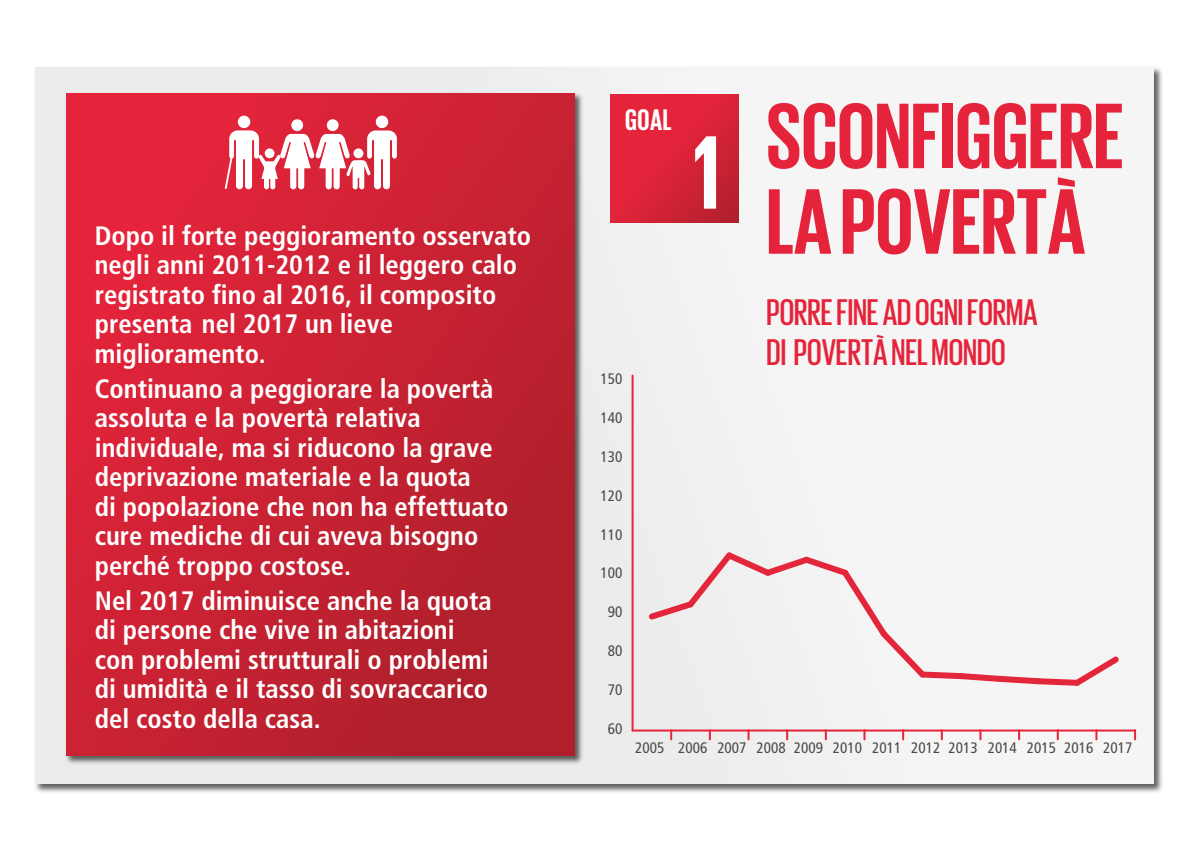
<style>
.page{position:relative;width:1191px;height:851px;background:#fff}
.page>*{position:absolute;margin:0;border:0;box-sizing:border-box;transform-origin:0 0}
.t1{font:700 106.6px "Giorgio Sans";color:#fff}
.t2{font:700 95px/85.6px "Giorgio Sans";color:#e5243b}
.t3{font:500 38px/39.8px "Giorgio Sans";color:#e5243b}
.t4{font:700 30.4px "Giorgio Sans";color:#fff}
.t5{font:700 condensed 26.6px/29.4px "Frutiger";color:#fff}
.t6{font:condensed 15.2px "Frutiger";color:#4a4a49}
</style>
<div class="page">
<img style="left:35px;top:67px;width:1128px;height:726px">
<div style="left:35px;top:67px;width:1119px;height:716px;background:#f5f5f5"></div>
<img style="left:64px;top:91px;width:520px;height:675px">
<svg style="left:66px;top:93px;width:508px;height:662px;background:#c92133"></svg>
<hr style="left:631px;top:375px;width:2px;height:355px;background:#e4263b">
<hr style="left:632px;top:729px;width:503px;height:2px;background:#e4263b">
<svg style="left:648px;top:552px;width:471px;height:134px"></svg>
<svg style="left:670px;top:731px;width:2px;height:8px"></svg>
<svg style="left:709px;top:731px;width:2px;height:8px"></svg>
<svg style="left:747px;top:731px;width:2px;height:8px"></svg>
<svg style="left:786px;top:731px;width:2px;height:8px"></svg>
<svg style="left:825px;top:731px;width:2px;height:8px"></svg>
<svg style="left:863px;top:731px;width:2px;height:8px"></svg>
<svg style="left:902px;top:731px;width:2px;height:8px"></svg>
<svg style="left:940px;top:731px;width:2px;height:8px"></svg>
<svg style="left:979px;top:731px;width:2px;height:8px"></svg>
<svg style="left:1018px;top:731px;width:2px;height:8px"></svg>
<svg style="left:1056px;top:731px;width:2px;height:8px"></svg>
<svg style="left:1095px;top:731px;width:2px;height:8px"></svg>
<svg style="left:1134px;top:730px;width:2px;height:9px"></svg>
<svg style="left:610px;top:94px;width:128px;height:129px;background:#d92337"></svg>
<div style="left:376px;top:116px;width:12px;height:12px;background:#fff;border-radius:50%"></div>
<div style="left:327px;top:119px;width:11px;height:12px;background:#fff;border-radius:50%"></div>
<div style="left:291px;top:119px;width:12px;height:12px;background:#fff;border-radius:50%"></div>
<div style="left:238px;top:116px;width:12px;height:12px;background:#fff;border-radius:50%"></div>
<svg style="left:225px;top:130px;width:172px;height:59px"></svg>
<div style="left:265px;top:148px;width:9px;height:10px;background:#fff;border-radius:50%"></div>
<p class="t5" style="left:95px;top:221px;width:438px">Dopo il forte peggioramento osservato negli anni 2011-2012 e il leggero calo registrato fino al 2016, il composito presenta nel 2017 un lieve miglioramento.</p>
<p class="t5" style="left:95px;top:374px;width:415px">Continuano a peggiorare la povertà assoluta e la povertà relativa individuale, ma si riducono la grave deprivazione materiale e la quota<br>di popolazione che non ha effettuato cure mediche di cui aveva bisogno perché troppo costose.</p>
<p class="t5" style="left:95px;top:586px;width:398px">Nel 2017 diminuisce anche la quota di persone che vive in abitazioni con problemi strutturali o problemi di umidità e il tasso di sovraccarico del costo della casa.</p>
<p class="t4" style="left:625px;top:105px;width:48px">GOAL</p>
<h1 class="t1" style="left:693px;top:119px;width:29px">1</h1>
<p class="t6" style="left:600px;top:370px;width:23px">150</p>
<p class="t6" style="left:600px;top:409px;width:23px">140</p>
<p class="t6" style="left:600px;top:447px;width:23px">130</p>
<p class="t6" style="left:600px;top:486px;width:23px">120</p>
<p class="t6" style="left:600px;top:525px;width:23px">110</p>
<p class="t6" style="left:600px;top:564px;width:23px">100</p>
<p class="t6" style="left:608px;top:603px;width:16px">90</p>
<p class="t6" style="left:608px;top:641px;width:16px">80</p>
<p class="t6" style="left:608px;top:680px;width:16px">70</p>
<p class="t6" style="left:608px;top:719px;width:16px">60</p>
<h2 class="t2" style="left:766px;top:90px;width:359px">SCONFIGGERE<br>LA POVERTÀ</h2>
<h3 class="t3" style="left:766px;top:291px;width:273px">PORRE FINE AD OGNI FORMA<br>DI POVERTÀ NEL MONDO</h3>
<p class="t6" style="left:635px;top:739px;width:499px">2005 2006 2007 2008 2009 2010 2011 2012 2013 2014 2015 2016 2017</p>
</div>
